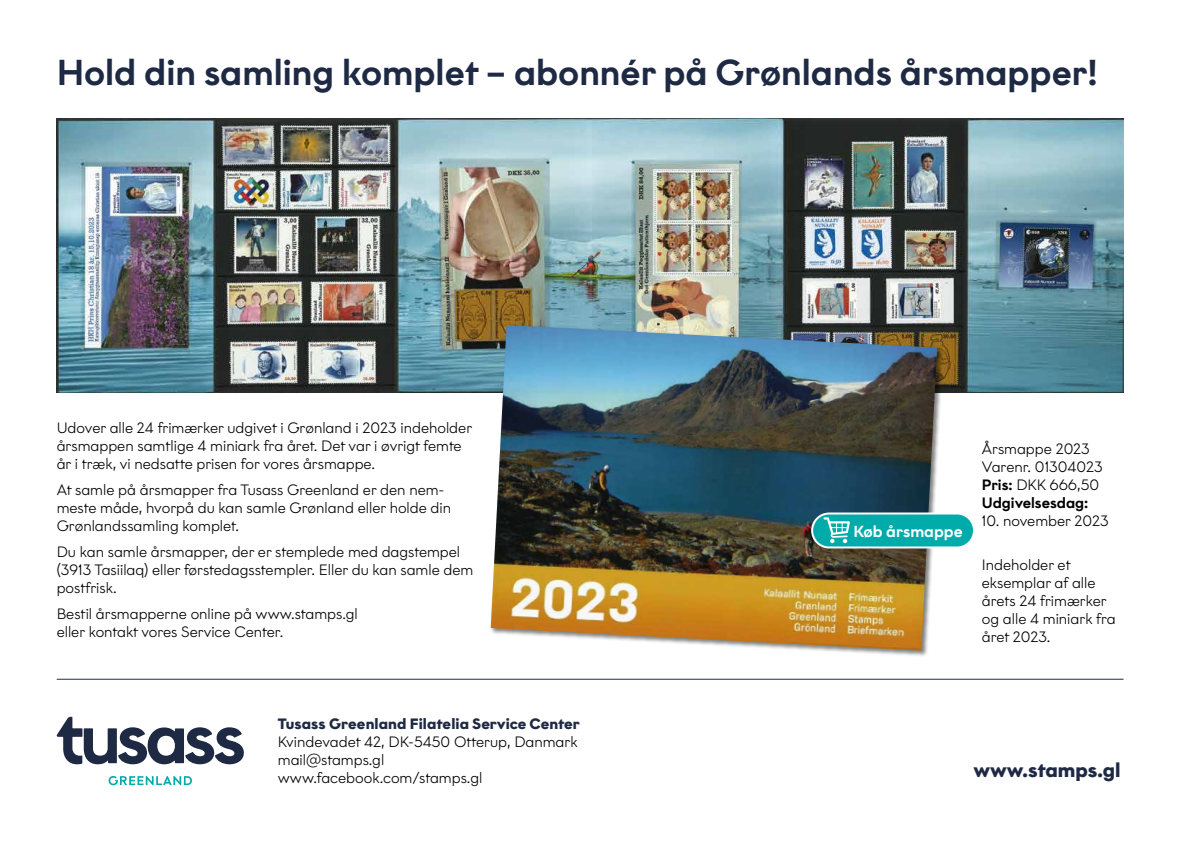
<style>
.page{position:relative;width:1191px;height:842px;background:#fff}
.page>*{position:absolute;margin:0;border:0;box-sizing:border-box;transform-origin:0 0}
.t1{font:500 36px "Graphit";color:#1e2944}
.t2{font:700 20px "Graphit";color:#1e2944}
.t3{font:500 16px "Graphit";color:#fff}
.t4{font:300 15px/18px "Graphit";color:#000}
.t5{font:700 15px "Graphit";letter-spacing:.01em;color:#1e2944}
.s1{font-weight:500}
</style>
<div class="page">
<img style="left:57px;top:118px;width:1066px;height:275px">
<svg style="left:57px;top:717px;width:187px;height:47px"></svg>
<svg style="left:108px;top:776px;width:84px;height:9px"></svg>
<hr style="left:57px;top:679px;width:1066px;height:1px;background:#1e2944">
<div style="left:490px;top:324px;width:454px;height:333px;background:#000;opacity:.5"></div>
<img style="left:491px;top:325px;width:446px;height:326px">
<div style="left:812px;top:513px;width:162px;height:34px;background:#00abaa;border-radius:17px"></div>
<div style="left:811px;top:512px;width:164px;height:36px;border:2px solid #fff;border-radius:17px"></div>
<svg style="left:823px;top:517px;width:27px;height:26px"></svg>
<h1 class="t1" style="left:57px;top:50px;width:1042px">Hold din samling komplet – abonnér på Grønlands årsmapper!</h1>
<p class="t4" style="left:57px;top:418px;width:417px">Udover alle 24 frimærker udgivet i Grønland i 2023 indeholder årsmappen samtlige 4 miniark fra året. Det var i øvrigt femte år i træk, vi nedsatte prisen for vores årsmappe.</p>
<p class="t4" style="left:57px;top:480px;width:396px">At samle på årsmapper fra Tusass Greenland er den nem&shy;meste måde, hvorpå du kan samle Grønland eller holde din<br>Grønlandssamling komplet.</p>
<p class="t4" style="left:57px;top:542px;width:418px">Du kan samle årsmapper, der er stemplede med dagstempel (3913 Tasiilaq) eller førstedagsstempler. Eller du kan samle dem postfrisk.</p>
<p class="t4" style="left:57px;top:604px;width:303px">Bestil årsmapperne online på www.stamps.gl eller kontakt vores Service Center.</p>
<p class="t5" style="left:278px;top:714px;width:303px">Tusass Greenland Filatelia Service Center</p>
<p class="t4" style="left:278px;top:732px;width:301px">Kvindevadet 42, DK-5450 Otterup, Danmark mail@stamps.gl www.facebook.com/stamps.gl</p>
<p class="t3" style="left:853px;top:522px;width:111px">Køb årsmappe</p>
<p class="t4" style="left:982px;top:440px;width:122px">Årsmappe 2023<br>Varenr. 01304023<br><span class="s1">Pris:</span> DKK 666,50<br><span class="s1">Udgivelsesdag:</span></p>
<p class="t4" style="left:982px;top:512px;width:128px">10. november 2023</p>
<p class="t4" style="left:982px;top:556px;width:135px">Indeholder et eksemplar af alle årets 24 frimærker og alle 4 miniark fra året 2023.</p>
<h2 class="t2" style="left:973px;top:757px;width:149px">www.stamps.gl</h2>
</div>
